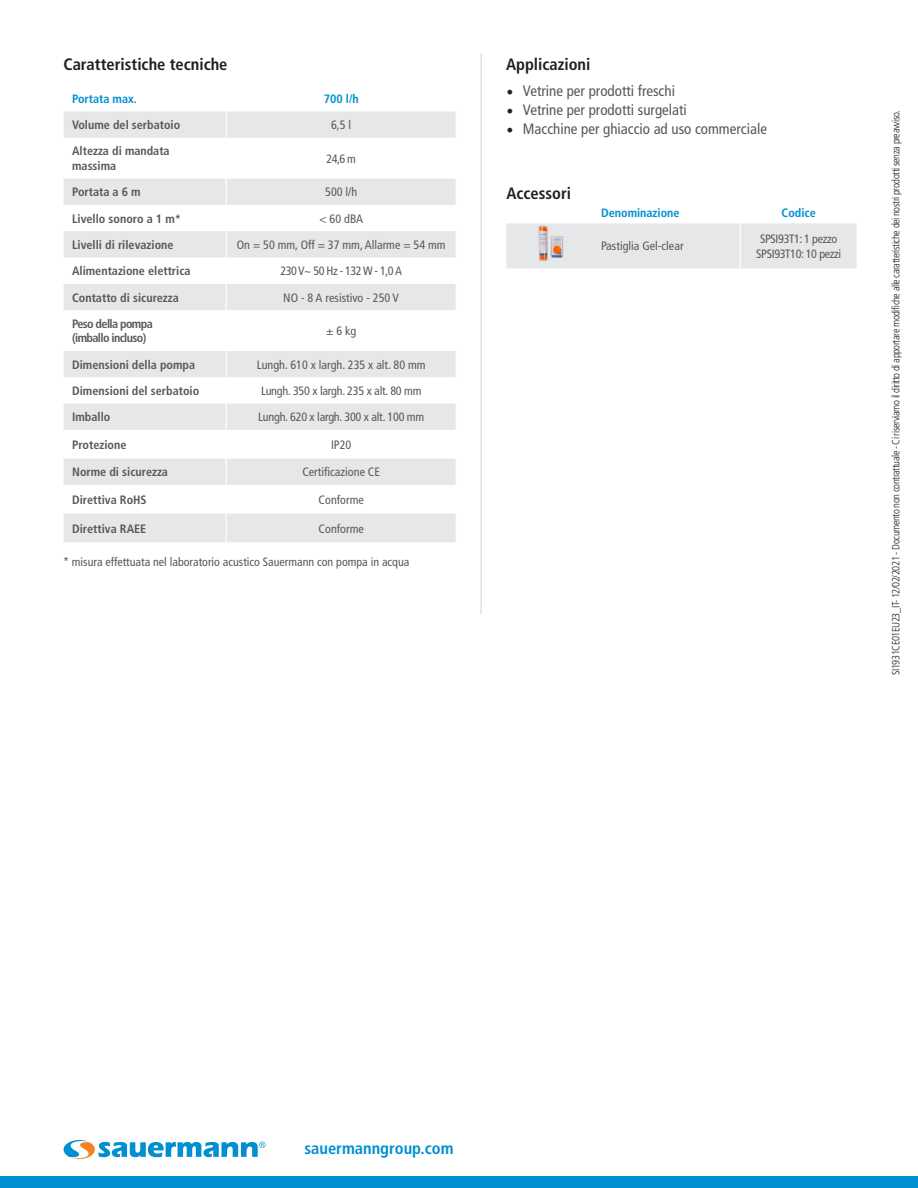
<style>
.page{position:relative;width:918px;height:1188px;background:#fff}
.page>*{position:absolute;margin:0;border:0;box-sizing:border-box;transform-origin:0 0}
.t1{font:700 condensed 16.5px "Frutiger LT Std";color:#231f20}
.t2{font:700 condensed 16.5px "Frutiger LT Std";color:#008fd0}
.t3{font:condensed 15px "Frutiger LT Std";color:#57585a}
.t4{font:700 condensed 12.15px/14.5px "Frutiger LT Std";color:#57585a}
.t5{font:condensed 12.15px "Frutiger LT Std";color:#57585a}
.t6{font:condensed 12.15px "Frutiger LT Std";letter-spacing:-.02em;color:#57585a}
.t7{font:700 condensed 12.15px "Frutiger LT Std";color:#008fd0}
.t8{font:condensed 12.15px/14.5px "Frutiger LT Std";letter-spacing:-.03em;color:#57585a;text-align:center}
.t9{font:700 condensed 12.15px/14.5px "Frutiger LT Std";letter-spacing:-.05em;color:#57585a}
.t10{font:condensed 12.15px "Frutiger LT Std";letter-spacing:-.04em;color:#57585a}
.t11{font:condensed 12px "Frutiger LT Std";color:#57585a}
.t12{font:300 condensed 10.5px "Frutiger LT Std";letter-spacing:-.04em;color:#231f20}
.s1{font-family:"Minion Pro";font-stretch:normal;font-size:18px;color:#231f20}
</style>
<div class="page">
<div style="left:0;top:1176px;width:918px;height:12px;background:#008fd0"></div>
<svg style="left:64px;top:1140px;width:202px;height:19px"></svg>
<svg style="left:64px;top:111px;width:392px;height:431px"></svg>
<svg style="left:226px;top:111px;width:1px;height:27px"></svg>
<hr style="left:226px;top:138px;width:1px;height:41px;background:#fff">
<svg style="left:226px;top:179px;width:1px;height:131px"></svg>
<hr style="left:226px;top:310px;width:1px;height:41px;background:#fff">
<svg style="left:226px;top:351px;width:1px;height:191px"></svg>
<hr style="left:481px;top:53px;width:1px;height:561px;background:#d1d2d4">
<div style="left:506px;top:223px;width:351px;height:45px;background:#e6e7e9"></div>
<hr style="left:740px;top:223px;width:1px;height:45px;background:#fff">
<img style="left:528px;top:223px;width:45px;height:45px">
<p class="t1" style="left:64px;top:54px;width:166px">Caratteristiche tecniche</p>
<p class="t1" style="left:506px;top:54px;width:86px">Applicazioni</p>
<p class="t7" style="left:72px;top:91px;width:66px">Portata max.</p>
<p class="t7" style="left:324px;top:91px;width:36px">700 l/h</p>
<p class="t4" style="left:72px;top:118px;width:110px">Volume del serbatoio</p>
<p class="t5" style="left:331px;top:118px;width:22px">6,5 l</p>
<p class="t4" style="left:72px;top:144px;width:99px">Altezza di mandata massima</p>
<p class="t5" style="left:326px;top:151px;width:31px">24,6 m</p>
<p class="t4" style="left:72px;top:185px;width:70px">Portata a 6 m</p>
<p class="t5" style="left:325px;top:185px;width:34px">500 l/h</p>
<p class="t4" style="left:72px;top:211px;width:110px">Livello sonoro a 1 m*</p>
<p class="t5" style="left:319px;top:211px;width:45px">&lt; 60 dBA</p>
<p class="t4" style="left:72px;top:237px;width:103px">Livelli di rilevazione</p>
<p class="t5" style="left:237px;top:238px;width:210px">On = 50 mm, Off = 37 mm, Allarme = 54 mm</p>
<p class="t4" style="left:72px;top:264px;width:120px">Alimentazione elettrica</p>
<p class="t10" style="left:280px;top:264px;width:123px">230 V~ 50 Hz - 132 W - 1,0 A</p>
<p class="t4" style="left:72px;top:290px;width:108px">Contatto di sicurezza</p>
<p class="t5" style="left:283px;top:290px;width:117px">NO - 8 A resistivo - 250 V</p>
<p class="t9" style="left:72px;top:316px;width:82px">Peso della pompa (imballo incluso)</p>
<p class="t5" style="left:326px;top:324px;width:32px">± 6 kg</p>
<p class="t4" style="left:72px;top:357px;width:124px">Dimensioni della pompa</p>
<p class="t5" style="left:257px;top:357px;width:170px">Lungh. 610 x largh. 235 x alt. 80 mm</p>
<p class="t4" style="left:72px;top:384px;width:129px">Dimensioni del serbatoio</p>
<p class="t6" style="left:261px;top:384px;width:162px">Lungh. 350 x largh. 235 x alt. 80 mm</p>
<p class="t4" style="left:72px;top:410px;width:40px">Imballo</p>
<p class="t6" style="left:258px;top:410px;width:168px">Lungh. 620 x largh. 300 x alt. 100 mm</p>
<p class="t4" style="left:72px;top:437px;width:56px">Protezione</p>
<p class="t5" style="left:331px;top:438px;width:22px">IP20</p>
<p class="t4" style="left:72px;top:465px;width:97px">Norme di sicurezza</p>
<p class="t5" style="left:302px;top:465px;width:79px">Certificazione CE</p>
<p class="t4" style="left:72px;top:492px;width:76px">Direttiva RoHS</p>
<p class="t5" style="left:319px;top:493px;width:47px">Conforme</p>
<p class="t4" style="left:72px;top:521px;width:76px">Direttiva RAEE</p>
<p class="t5" style="left:319px;top:521px;width:47px">Conforme</p>
<p class="t11" style="left:63px;top:555px;width:348px">* misura effettuata nel laboratorio acustico Sauermann con pompa in acqua</p>
<p class="t3" style="left:506px;top:82px;width:170px"><span class="s1">•</span> Vetrine per prodotti freschi</p>
<p class="t3" style="left:506px;top:101px;width:182px"><span class="s1">•</span> Vetrine per prodotti surgelati</p>
<p class="t3" style="left:506px;top:120px;width:262px"><span class="s1">•</span> Macchine per ghiaccio ad uso commerciale</p>
<p class="t1" style="left:506px;top:183px;width:66px">Accessori</p>
<p class="t7" style="left:601px;top:205px;width:80px">Denominazione</p>
<p class="t7" style="left:782px;top:205px;width:36px">Codice</p>
<p class="t5" style="left:601px;top:239px;width:84px">Pastiglia Gel-clear</p>
<p class="t8" style="left:756px;top:232px;width:86px">SPSI93T1: 1 pezzo<br>SPSI93T10: 10 pezzi</p>
<p class="t12" style="left:890px;top:675px;width:566px;rotate:-90deg">SI1931CE01EU23_IT- 12/02/2021 - Documento non contrattuale - Ci riserviamo il diritto di apportare modifiche alle caratteristiche dei nostri prodotti senza preavviso.</p>
<p class="t2" style="left:305px;top:1139px;width:150px">sauermanngroup.com</p>
</div>
